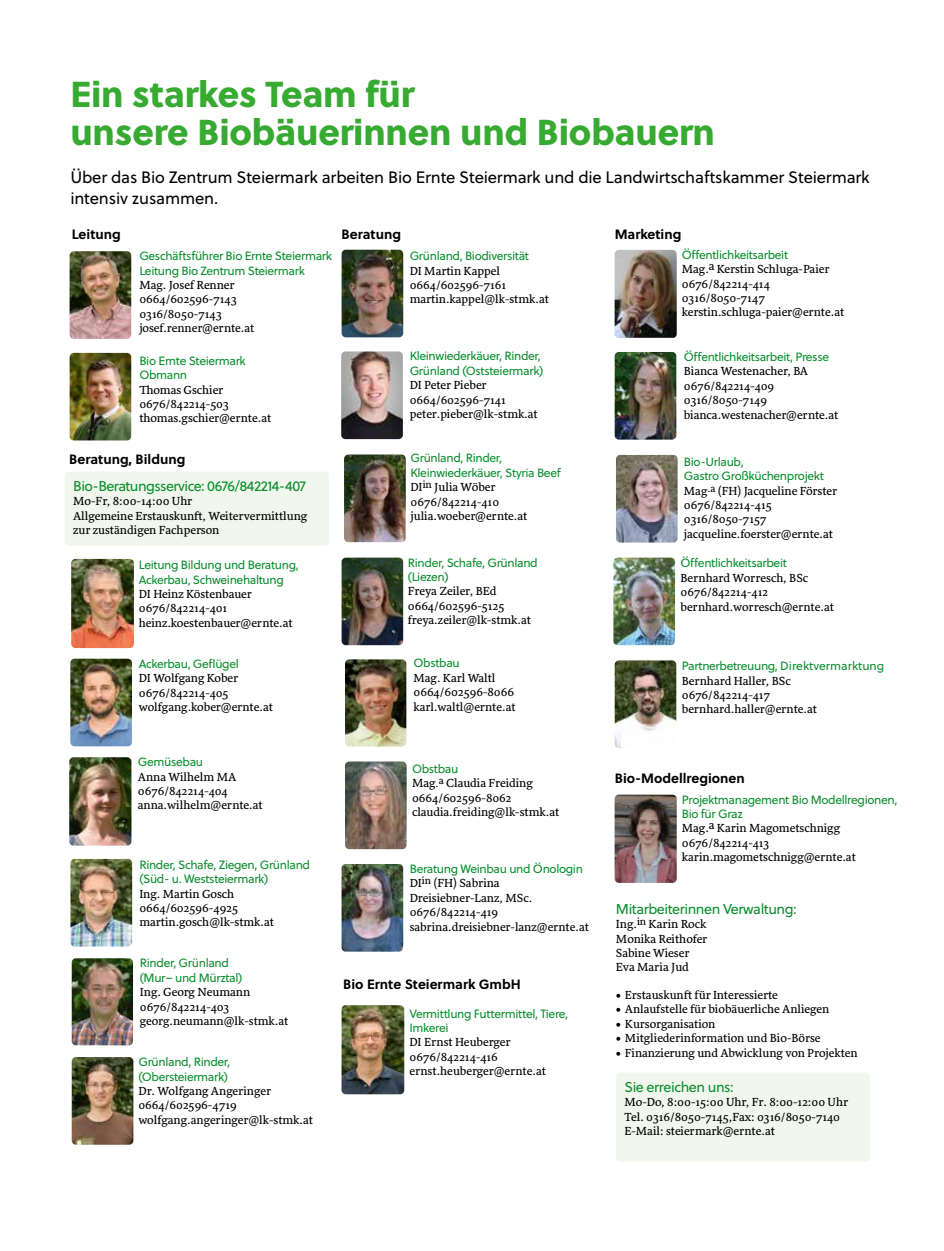
<style>
.page{position:relative;width:944px;height:1251px;background:#fff}
.page>*{position:absolute;margin:0;border:0;box-sizing:border-box;transform-origin:0 0}
.t1{font:36px/37.5px "Soleil Xb";letter-spacing:-.005em;color:#37aa32}
.t2{font:16.5px/21px "Soleil";letter-spacing:-.01em;color:#000}
.t3{font:14.25px "Soleil";letter-spacing:-.03em;color:#0a8e2d}
.t4{font:700 13.5px "Soleil";color:#000}
.t5{font:12px/14.4px "Sirba";color:#000}
.t6{font:12px/14.4px "Soleil";letter-spacing:-.03em;color:#0a8e2d}
.t7{font:12px "Soleil";color:#0a8e2d}
.s1{font-size:10.5px}
</style>
<div class="page">
<img style="left:70px;top:251px;width:61px;height:88px">
<img style="left:70px;top:353px;width:61px;height:87px">
<div style="left:616px;top:1072px;width:254px;height:89px;background:#f1f7ec;border-radius:4px"></div>
<img style="left:615px;top:250px;width:62px;height:88px">
<img style="left:615px;top:794px;width:62px;height:88px">
<img style="left:615px;top:352px;width:61px;height:87px">
<img style="left:616px;top:455px;width:62px;height:87px">
<img style="left:613px;top:557px;width:62px;height:88px">
<img style="left:615px;top:660px;width:61px;height:87px">
<div style="left:65px;top:471px;width:264px;height:74px;background:#f1f7ec;border-radius:4px"></div>
<img style="left:71px;top:559px;width:63px;height:89px">
<img style="left:70px;top:858px;width:62px;height:88px">
<img style="left:70px;top:658px;width:62px;height:88px">
<img style="left:341px;top:351px;width:62px;height:88px">
<img style="left:342px;top:250px;width:61px;height:87px">
<img style="left:72px;top:958px;width:61px;height:87px">
<img style="left:72px;top:1057px;width:61px;height:87px">
<img style="left:342px;top:557px;width:61px;height:88px">
<img style="left:345px;top:659px;width:61px;height:87px">
<img style="left:345px;top:761px;width:62px;height:88px">
<img style="left:342px;top:864px;width:61px;height:87px">
<img style="left:344px;top:454px;width:62px;height:88px">
<img style="left:342px;top:1005px;width:62px;height:89px">
<img style="left:69px;top:757px;width:62px;height:88px">
<h1 class="t1" style="left:70px;top:76px;width:646px">Ein starkes Team für<br>unsere Biobäuerinnen und Biobauern</h1>
<h2 class="t2" style="left:70px;top:167px;width:801px">Über das Bio Zentrum Steiermark arbeiten Bio Ernte Steiermark und die Landwirtschaftskammer Steiermark intensiv zusammen.</h2>
<p class="t4" style="left:72px;top:225px;width:51px">Leitung</p>
<p class="t6" style="left:139px;top:249px;width:194px">Geschäftsführer Bio Ernte Steiermark<br>Leitung Bio Zentrum Steiermark</p>
<p class="t5" style="left:139px;top:278px;width:117px">Mag. Josef Renner<br>0664/602596-7143<br>0316/8050-7143 josef.renner@ernte.at</p>
<p class="t6" style="left:139px;top:353px;width:108px">Bio Ernte Steiermark<br>Obmann</p>
<p class="t5" style="left:139px;top:383px;width:133px">Thomas Gschier<br>0676/842214-503 thomas.gschier@ernte.at</p>
<p class="t4" style="left:615px;top:225px;width:68px">Marketing</p>
<p class="t4" style="left:342px;top:225px;width:61px">Beratung</p>
<p class="t6" style="left:682px;top:248px;width:108px">Öffentlichkeitsarbeit</p>
<p class="t5" style="left:682px;top:262px;width:164px">Mag.a Kerstin Schluga-Paier<br>0676/842214-414<br>0316/8050-7147 kerstin.schluga-paier@ernte.at</p>
<p class="t6" style="left:410px;top:249px;width:121px">Grünland, Biodiversität</p>
<p class="t5" style="left:410px;top:264px;width:141px">DI Martin Kappel<br>0664/602596-7161 martin.kappel@lk-stmk.at</p>
<p class="t6" style="left:684px;top:350px;width:147px">Öffentlichkeitsarbeit, Presse</p>
<p class="t5" style="left:684px;top:364px;width:156px">Bianca Westenacher, BA<br>0676/842214-409<br>0316/8050-7149 bianca.westenacher@ernte.at</p>
<p class="t6" style="left:684px;top:454px;width:142px">Bio-Urlaub,<br>Gastro Großküchenprojekt</p>
<p class="t5" style="left:684px;top:483px;width:155px">Mag<sup>.a</sup> (FH) Jacqueline Förster<br>0676/842214-415<br>0316/8050-7157 jacqueline.foerster@ernte.at</p>
<p class="t6" style="left:681px;top:556px;width:108px">Öffentlichkeitsarbeit</p>
<p class="t5" style="left:681px;top:571px;width:155px">Bernhard Worresch, BSc<br>0676/842214-412 bernhard.worresch@ernte.at</p>
<p class="t6" style="left:410px;top:349px;width:135px">Kleinwiederkäuer, Rinder,<br>Grünland (Oststeiermark)</p>
<p class="t5" style="left:410px;top:378px;width:130px">DI Peter Pieber<br>0664/602596-7141 peter.pieber@lk-stmk.at</p>
<p class="t6" style="left:410px;top:451px;width:152px">Grünland, Rinder,<br>Kleinwiederkäuer, Styria Beef</p>
<p class="t5" style="left:410px;top:480px;width:118px">DI<sup>in</sup> Julia Wöber<br>0676/842214-410 julia.woeber@ernte.at</p>
<p class="t4" style="left:69px;top:450px;width:118px">Beratung, Bildung</p>
<p class="t3" style="left:73px;top:476px;width:234px">Bio-Beratungsservice: 0676/842214-407</p>
<p class="t5" style="left:73px;top:494px;width:236px">Mo-Fr, 8:00-14:00 Uhr<br>Allgemeine Erstauskunft, Weitervermittlung zur zuständigen Fachperson</p>
<p class="t6" style="left:139px;top:558px;width:162px">Leitung Bildung und Beratung,<br>Ackerbau, Schweinehaltung</p>
<p class="t5" style="left:139px;top:587px;width:155px">DI Heinz Köstenbauer<br>0676/842214-401 heinz.koestenbauer@ernte.at</p>
<p class="t6" style="left:408px;top:555px;width:131px">Rinder, Schafe, Grünland (Liezen)</p>
<p class="t5" style="left:408px;top:584px;width:125px">Freya Zeiler, BEd<br>0664/602596-5125 freya.zeiler@lk-stmk.at</p>
<p class="t6" style="left:139px;top:656px;width:102px">Ackerbau, Geflügel</p>
<p class="t5" style="left:139px;top:671px;width:136px">DI Wolfgang Kober<br>0676/842214-405 wolfgang.kober@ernte.at</p>
<p class="t6" style="left:138px;top:755px;width:67px">Gemüsebau</p>
<p class="t5" style="left:138px;top:769px;width:126px">Anna Wilhelm MA<br>0676/842214-404 anna.wilhelm@ernte.at</p>
<p class="t6" style="left:139px;top:857px;width:172px">Rinder, Schafe, Ziegen, Grünland (Süd- u. Weststeiermark)</p>
<p class="t5" style="left:139px;top:886px;width:136px">Ing. Martin Gosch<br>0664/602596-4925 martin.gosch@lk-stmk.at</p>
<p class="t6" style="left:140px;top:956px;width:104px">Rinder, Grünland (Mur– und Mürztal)</p>
<p class="t5" style="left:140px;top:985px;width:150px">Ing. Georg Neumann<br>0676/842214-403 georg.neumann@lk-stmk.at</p>
<p class="t6" style="left:138px;top:1054px;width:93px">Grünland, Rinder, (Obersteiermark)</p>
<p class="t5" style="left:138px;top:1083px;width:176px">Dr. Wolfgang Angeringer<br>0664/602596-4719 wolfgang.angeringer@lk-stmk.at</p>
<p class="t6" style="left:413px;top:656px;width:48px">Obstbau</p>
<p class="t5" style="left:413px;top:670px;width:104px">Mag. Karl Waltl<br>0664/602596-8066 karl.waltl@ernte.at</p>
<p class="t6" style="left:412px;top:761px;width:48px">Obstbau</p>
<p class="t5" style="left:412px;top:776px;width:149px">Mag<span class="s1">.</span><sup>a</sup> Claudia Freiding<br>0664/602596-8062 claudia.freiding@lk-stmk.at</p>
<p class="t6" style="left:410px;top:861px;width:175px">Beratung Weinbau und Önologin</p>
<p class="t5" style="left:410px;top:876px;width:181px">DI<sup>in</sup> (FH) Sabrina<br>Dreisiebner-Lanz, MSc.<br>0676/842214-419 sabrina.dreisiebner-lanz@ernte.at</p>
<p class="t4" style="left:343px;top:975px;width:179px">Bio Ernte Steiermark GmbH</p>
<p class="t6" style="left:409px;top:1006px;width:160px">Vermittlung Futtermittel, Tiere,<br>Imkerei</p>
<p class="t5" style="left:409px;top:1035px;width:138px">DI Ernst Heuberger<br>0676/842214-416 ernst.heuberger@ernte.at</p>
<p class="t7" style="left:682px;top:658px;width:204px">Partnerbetreuung, Direktvermarktung</p>
<p class="t5" style="left:682px;top:673px;width:137px">Bernhard Haller, BSc<br>0676/842214-417 bernhard.haller@ernte.at</p>
<p class="t4" style="left:615px;top:769px;width:132px">Bio-Modellregionen</p>
<p class="t6" style="left:682px;top:792px;width:217px">Projektmanagement Bio Modellregionen,<br>Bio für Graz</p>
<p class="t5" style="left:682px;top:821px;width:176px">Mag.a Karin Magometschnigg<br>0676/842214-413 karin.magometschnigg@ernte.at</p>
<p class="t3" style="left:616px;top:899px;width:182px">Mitarbeiterinnen Verwaltung:</p>
<p class="t5" style="left:616px;top:917px;width:93px">Ing.<sup>in</sup> Karin Rock<br>Monika Reithofer<br>Sabine Wieser<br>Eva Maria Jud</p>
<p class="t5" style="left:616px;top:988px;width:164px">• Erstauskunft für Interessierte</p>
<p class="t5" style="left:616px;top:1002px;width:215px">• Anlaufstelle für biobäuerliche Anliegen</p>
<p class="t5" style="left:616px;top:1016px;width:101px">• Kursorganisation</p>
<p class="t5" style="left:616px;top:1031px;width:206px">• Mitgliederinformation und Bio-Börse</p>
<p class="t5" style="left:616px;top:1045px;width:243px">• Finanzierung und Abwicklung von Projekten</p>
<p class="t3" style="left:624px;top:1077px;width:111px">Sie erreichen uns:</p>
<p class="t5" style="left:624px;top:1095px;width:225px">Mo-Do, 8:00-15:00 Uhr, Fr. 8:00-12:00 Uhr<br>Tel. 0316/8050-7145,Fax: 0316/8050-7140<br>E-Mail: steiermark@ernte.at</p>
</div>
